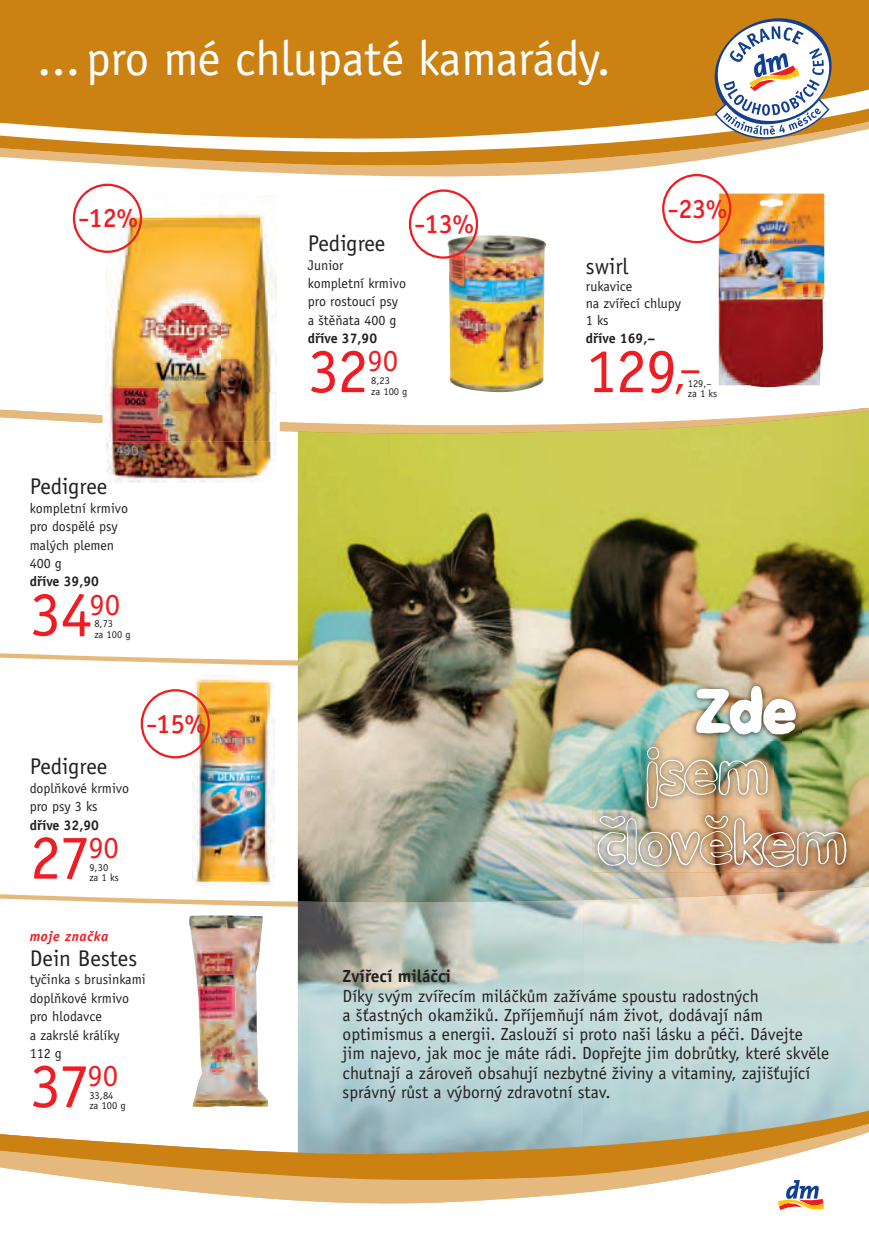
<style>
.page{position:relative;width:869px;height:1241px;background:#fff}
.page>*{position:absolute;margin:0;border:0;box-sizing:border-box;transform-origin:0 0}
.t1{font:63px "Officina Sans CE";letter-spacing:-.03em;color:#ee1d23}
.t2{font:49px "Officina Sans CE";letter-spacing:-.005em;color:#fff}
.t3{font:500 27.12px "Officina Sans ITC Pro";color:#ee1d23;scale:.75 1}
.t4{font:22.75px "Officina Sans CE";color:#231f20}
.t5{font:17.5px/19.2px "Officina Sans CE";color:#231f20}
.t6{font:700 17.5px "Officina Sans CE";color:#231f20}
.t7{font:14px/18.4px "Officina Sans CE";color:#231f20}
.t8{font:700 14px "Officina Sans CE";color:#231f20}
.t9{font:italic 700 14px "Officina Sans CE";letter-spacing:.04em;color:#ee1d23}
.t10{font:10.5px/10.5px "Officina Sans CE";color:#231f20}
.s1{font-size:43.75px}
</style>
<div class="page">
<svg style="left:0;top:643px;width:298px;height:24px"></svg>
<svg style="left:0;top:884px;width:298px;height:24px"></svg>
<div style="left:0;top:0;width:868px;height:105px;background:#cc8113"></div>
<svg style="left:236px;top:171px;width:369px;height:6px;fill:#e5b97e"></svg>
<svg style="left:0;top:105px;width:868px;height:66px;fill:#cc8113"></svg>
<svg style="left:714px;top:18px;width:117px;height:121px"></svg>
<img style="left:298px;top:441px;width:570px;height:458px">
<img style="left:298px;top:899px;width:285px;height:207px">
<img style="left:583px;top:886px;width:285px;height:220px">
<svg style="left:117px;top:1183px;width:707px;height:28px"></svg>
<svg style="left:0;top:1106px;width:868px;height:77px"></svg>
<img style="left:641px;top:741px;width:132px;height:69px">
<img style="left:690px;top:680px;width:111px;height:3px">
<img style="left:642px;top:683px;width:160px;height:125px">
<img style="left:592px;top:810px;width:259px;height:62px">
<img style="left:590px;top:814px;width:256px;height:64px">
<img style="left:448px;top:235px;width:99px;height:157px">
<svg style="left:408px;top:189px;width:70px;height:70px"></svg>
<img style="left:718px;top:193px;width:105px;height:194px">
<svg style="left:662px;top:174px;width:69px;height:69px"></svg>
<img style="left:192px;top:675px;width:82px;height:212px">
<svg style="left:141px;top:689px;width:69px;height:69px"></svg>
<svg style="left:0;top:392px;width:868px;height:49px"></svg>
<img style="left:106px;top:196px;width:171px;height:198px">
<img style="left:106px;top:394px;width:171px;height:88px">
<svg style="left:73px;top:184px;width:69px;height:69px"></svg>
<img style="left:189px;top:915px;width:79px;height:191px">
<h2 class="t2" style="left:37px;top:30px;width:575px">... pro mé chlupaté kamarády.</h2>
<h3 class="t3" style="left:79px;top:202px;width:80px">–12%</h3>
<h3 class="t4" style="left:30px;top:473px;width:79px">Pedigree</h3>
<p class="t7" style="left:30px;top:499px;width:100px">kompletní krmivo pro dospělé psy malých plemen<br>400 g</p>
<p class="t8" style="left:30px;top:573px;width:71px">dříve 39,90</p>
<h1 class="t1" style="left:30px;top:577px;width:92px">34<sup>90</sup></h1>
<p class="t10" style="left:94px;top:618px;width:38px">8,73<br>za 100 g</p>
<h3 class="t4" style="left:30px;top:753px;width:79px">Pedigree</h3>
<p class="t7" style="left:30px;top:778px;width:101px">doplňkové krmivo pro psy 3 ks</p>
<p class="t8" style="left:30px;top:816px;width:71px">dříve 32,90</p>
<h1 class="t1" style="left:30px;top:820px;width:91px">27<sup>90</sup></h1>
<p class="t10" style="left:89px;top:861px;width:31px">9,30 za 1 ks</p>
<h3 class="t3" style="left:147px;top:707px;width:80px">–15%</h3>
<p class="t9" style="left:30px;top:928px;width:80px">moje značka</p>
<h3 class="t4" style="left:30px;top:944px;width:109px">Dein Bestes</h3>
<p class="t7" style="left:30px;top:970px;width:117px">tyčinka s brusinkami doplňkové krmivo pro hlodavce<br>a zakrslé králíky<br>112 g</p>
<h1 class="t1" style="left:30px;top:1048px;width:90px">37<sup>90</sup></h1>
<p class="t10" style="left:89px;top:1089px;width:38px">33,84<br>za 100 g</p>
<h3 class="t4" style="left:308px;top:230px;width:79px">Pedigree</h3>
<p class="t7" style="left:308px;top:256px;width:100px">Junior<br>kompletní krmivo pro rostoucí psy a štěňata 400 g</p>
<p class="t8" style="left:308px;top:330px;width:71px">dříve 37,90</p>
<h1 class="t1" style="left:308px;top:334px;width:92px">32<sup>90</sup></h1>
<p class="t10" style="left:371px;top:375px;width:38px">8,23<br>za 100 g</p>
<h3 class="t3" style="left:415px;top:208px;width:80px">–13%</h3>
<h3 class="t3" style="left:668px;top:192px;width:80px">–23%</h3>
<h3 class="t4" style="left:585px;top:253px;width:44px">swirl</h3>
<p class="t7" style="left:585px;top:278px;width:97px;line-height:16.8px">rukavice<br>na zvířecí chlupy<br>1 ks</p>
<p class="t8" style="left:585px;top:330px;width:71px">dříve 169,–</p>
<h1 class="t1" style="left:585px;top:334px;width:117px">129<span class="s1">,–</span></h1>
<p class="t10" style="left:687px;top:378px;width:31px">129,– za 1 ks</p>
<p class="t6" style="left:342px;top:966px;width:110px">Zvířecí miláčci</p>
<p class="t5" style="left:342px;top:985px;width:488px">Díky svým zvířecím miláčkům zažíváme spoustu radostných<br>a šťastných okamžiků. Zpříjemňují nám život, dodávají nám optimismus a energii. Zaslouží si proto naši lásku a péči. Dávejte jim najevo, jak moc je máte rádi. Dopřejte jim dobrůtky, které skvěle chutnají a zároveň obsahují nezbytné živiny a vitaminy, zajišťující správný růst a výborný zdravotní stav.</p>
</div>
